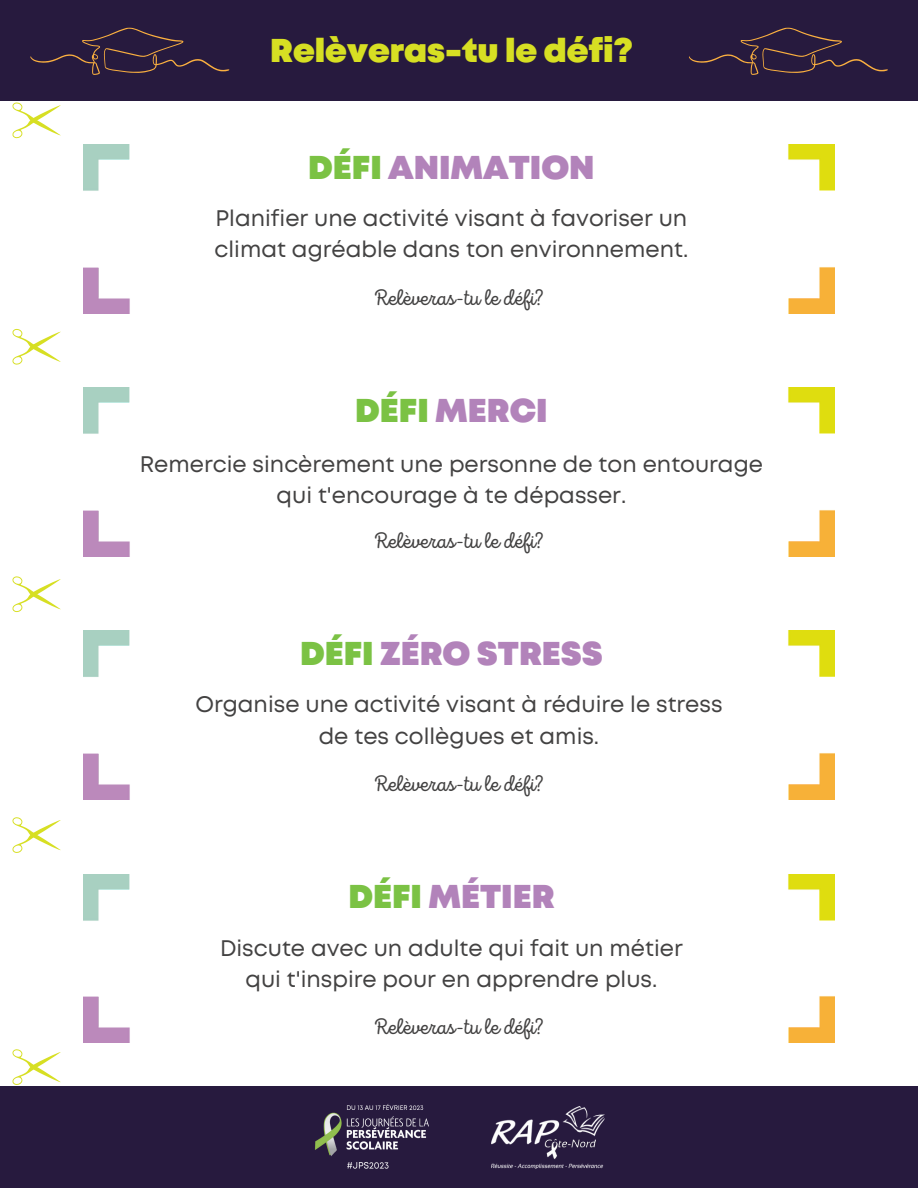
<style>
.page{position:relative;width:918px;height:1188px;background:#fff}
.page>*{position:absolute;margin:0;border:0;box-sizing:border-box;transform-origin:0 0}
.t1{font:900 33px "Mont";color:#b283ba}
.t2{font:900 33px "Mont";color:#d7df23}
.t3{font:22.5px/31.5px "Mont";color:#434242;text-align:center}
.t4{font:22.5px "Intro Script";color:#434242}
.s1{color:#7bc244}
</style>
<div class="page">
<div style="left:0;top:0;width:918px;height:101px;background:#271a3e"></div>
<svg style="left:30px;top:28px;width:200px;height:47px"></svg>
<svg style="left:689px;top:28px;width:199px;height:47px"></svg>
<div style="left:0;top:1087px;width:918px;height:101px;background:#271a3e"></div>
<img style="left:492px;top:1106px;width:112px;height:62px">
<img style="left:315px;top:1104px;width:114px;height:65px">
<img style="left:83px;top:145px;width:47px;height:46px">
<img style="left:788px;top:145px;width:46px;height:46px">
<img style="left:83px;top:267px;width:47px;height:46px">
<img style="left:788px;top:267px;width:46px;height:46px">
<img style="left:83px;top:388px;width:47px;height:46px">
<img style="left:788px;top:388px;width:46px;height:46px">
<img style="left:83px;top:510px;width:47px;height:46px">
<img style="left:788px;top:510px;width:46px;height:46px">
<img style="left:83px;top:631px;width:47px;height:46px">
<img style="left:788px;top:631px;width:46px;height:46px">
<img style="left:83px;top:753px;width:47px;height:46px">
<img style="left:788px;top:753px;width:46px;height:46px">
<img style="left:83px;top:874px;width:47px;height:47px">
<img style="left:788px;top:874px;width:46px;height:47px">
<img style="left:83px;top:996px;width:47px;height:46px">
<img style="left:788px;top:996px;width:46px;height:46px">
<svg style="left:12px;top:576px;width:49px;height:36px"></svg>
<svg style="left:12px;top:329px;width:49px;height:36px"></svg>
<svg style="left:12px;top:817px;width:49px;height:36px"></svg>
<svg style="left:12px;top:102px;width:49px;height:36px"></svg>
<svg style="left:12px;top:1049px;width:49px;height:36px"></svg>
<h1 class="t2" style="left:270px;top:38px;width:364px">Relèveras-tu le défi?</h1>
<h1 class="t1" style="left:308px;top:155px;width:288px"><span class="s1">DÉFI</span> ANIMATION</h1>
<p class="t3" style="left:215px;top:204px;width:475px;text-align:left">Planifier une activité visant à favoriser un climat agréable dans ton environnement.</p>
<p class="t4" style="left:374px;top:288px;width:171px">Relèveras-tu le défi?</p>
<h1 class="t1" style="left:355px;top:398px;width:194px"><span class="s1">DÉFI</span> MERCI</h1>
<p class="t3" style="left:140px;top:450px;width:625px">Remercie sincèrement une personne de ton entourage qui t'encourage à te dépasser.</p>
<p class="t4" style="left:374px;top:531px;width:171px">Relèveras-tu le défi?</p>
<h1 class="t1" style="left:300px;top:641px;width:304px"><span class="s1">DÉFI</span> ZÉRO STRESS</h1>
<p class="t3" style="left:195px;top:691px;width:529px">Organise une activité visant à réduire le stress de tes collègues et amis.</p>
<p class="t4" style="left:374px;top:774px;width:171px">Relèveras-tu le défi?</p>
<h1 class="t1" style="left:348px;top:884px;width:208px"><span class="s1">DÉFI</span> MÉTIER</h1>
<p class="t3" style="left:220px;top:934px;width:464px">Discute avec un adulte qui fait un métier qui t'inspire pour en apprendre plus.</p>
<p class="t4" style="left:374px;top:1017px;width:171px">Relèveras-tu le défi?</p>
</div>
